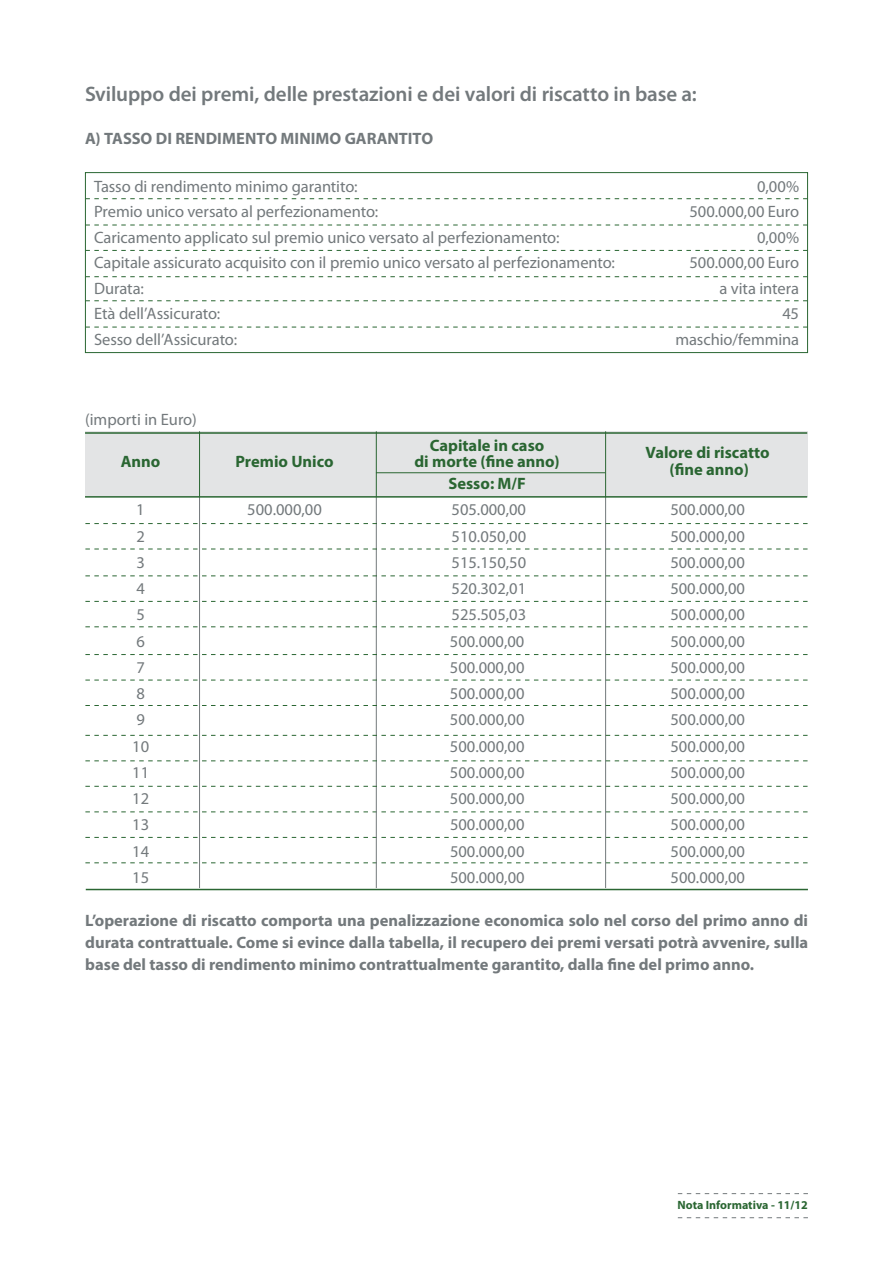
<style>
.page{position:relative;width:893px;height:1263px;background:#fff}
.page>*{position:absolute;margin:0;border:0;box-sizing:border-box;transform-origin:0 0}
.t1{font:600 21px "Myriad Pro";letter-spacing:-.005em;color:#73797c}
.t2{font:16.5px "Myriad Pro";color:#73797c}
.t3{font:700 16.5px/21.8px "Myriad Pro";color:#73797c;text-align:justify}
.t4{font:700 16.5px "Myriad Pro";color:#2a6632}
.t5{font:700 12px "Myriad Pro";color:#2a6632}
</style>
<div class="page">
<svg style="left:678px;top:1193px;width:130px;height:1px"></svg>
<svg style="left:678px;top:1217px;width:130px;height:1px"></svg>
<div style="left:85px;top:431px;width:723px;height:66px;background:#e3e4e5"></div>
<svg style="left:85px;top:862px;width:723px;height:1px"></svg>
<svg style="left:85px;top:837px;width:723px;height:1px"></svg>
<svg style="left:85px;top:811px;width:723px;height:1px"></svg>
<hr style="left:199px;top:498px;width:1px;height:390px;background:#73797c">
<hr style="left:199px;top:431px;width:1px;height:67px;background:#2a6632">
<hr style="left:376px;top:498px;width:1px;height:390px;background:#73797c">
<hr style="left:376px;top:431px;width:1px;height:67px;background:#2a6632">
<hr style="left:605px;top:498px;width:1px;height:390px;background:#73797c">
<hr style="left:605px;top:431px;width:1px;height:67px;background:#2a6632">
<svg style="left:85px;top:786px;width:723px;height:1px"></svg>
<svg style="left:85px;top:760px;width:723px;height:1px"></svg>
<svg style="left:85px;top:735px;width:723px;height:1px"></svg>
<svg style="left:85px;top:705px;width:723px;height:1px"></svg>
<svg style="left:85px;top:680px;width:723px;height:1px"></svg>
<svg style="left:85px;top:654px;width:723px;height:1px"></svg>
<svg style="left:85px;top:626px;width:723px;height:1px"></svg>
<svg style="left:85px;top:601px;width:723px;height:1px"></svg>
<svg style="left:85px;top:575px;width:723px;height:1px"></svg>
<svg style="left:85px;top:549px;width:723px;height:1px"></svg>
<svg style="left:85px;top:523px;width:723px;height:1px"></svg>
<hr style="left:376px;top:472px;width:229px;height:1px;background:#2a6632">
<div style="left:85px;top:172px;width:723px;height:181px;border:1px solid #2a6632"></div>
<svg style="left:85px;top:198px;width:723px;height:1px"></svg>
<svg style="left:85px;top:225px;width:723px;height:1px"></svg>
<svg style="left:85px;top:250px;width:723px;height:1px"></svg>
<svg style="left:85px;top:276px;width:723px;height:1px"></svg>
<svg style="left:85px;top:300px;width:723px;height:1px"></svg>
<svg style="left:85px;top:327px;width:723px;height:1px"></svg>
<hr style="left:86px;top:889px;width:722px;height:1px;background:#2a6632">
<hr style="left:85px;top:432px;width:722px;height:2px;background:#2a6632">
<hr style="left:85px;top:496px;width:722px;height:2px;background:#2a6632">
<p class="t1" style="left:85px;top:82px;width:613px">Sviluppo dei premi, delle prestazioni e dei valori di riscatto in base a:</p>
<p class="t3" style="left:85px;top:128px;width:350px">A) TASSO DI RENDIMENTO MINIMO GARANTITO</p>
<p class="t2" style="left:94px;top:177px;width:265px">Tasso di rendimento minimo garantito:</p>
<p class="t2" style="left:757px;top:177px;width:44px">0,00%</p>
<p class="t2" style="left:94px;top:203px;width:286px">Premio unico versato al perfezionamento:</p>
<p class="t2" style="left:690px;top:203px;width:111px">500.000,00 Euro</p>
<p class="t2" style="left:94px;top:228px;width:467px">Caricamento applicato sul premio unico versato al perfezionamento:</p>
<p class="t2" style="left:757px;top:228px;width:44px">0,00%</p>
<p class="t2" style="left:94px;top:253px;width:522px">Capitale assicurato acquisito con il premio unico versato al perfezionamento:</p>
<p class="t2" style="left:690px;top:253px;width:111px">500.000,00 Euro</p>
<p class="t2" style="left:94px;top:279px;width:51px">Durata:</p>
<p class="t2" style="left:719px;top:279px;width:81px">a vita intera</p>
<p class="t2" style="left:94px;top:304px;width:128px">Età dell’Assicurato:</p>
<p class="t2" style="left:782px;top:304px;width:18px">45</p>
<p class="t2" style="left:94px;top:330px;width:145px">Sesso dell’Assicurato:</p>
<p class="t2" style="left:675px;top:330px;width:125px">maschio/femmina</p>
<p class="t2" style="left:85px;top:410px;width:113px">(importi in Euro)</p>
<p class="t4" style="left:430px;top:436px;width:116px">Capitale in caso</p>
<p class="t4" style="left:646px;top:443px;width:126px">Valore di riscatto</p>
<p class="t4" style="left:121px;top:452px;width:41px">Anno</p>
<p class="t4" style="left:236px;top:452px;width:100px">Premio Unico</p>
<p class="t4" style="left:414px;top:452px;width:147px">di morte (fine anno)</p>
<p class="t4" style="left:670px;top:460px;width:81px">(fine anno)</p>
<p class="t4" style="left:448px;top:474px;width:79px">Sesso: M/F</p>
<p class="t2" style="left:136px;top:501px;width:10px">1</p>
<p class="t2" style="left:247px;top:501px;width:76px">500.000,00</p>
<p class="t2" style="left:452px;top:501px;width:76px">505.000,00</p>
<p class="t2" style="left:670px;top:501px;width:76px">500.000,00</p>
<p class="t2" style="left:136px;top:527px;width:10px">2</p>
<p class="t2" style="left:452px;top:527px;width:76px">510.050,00</p>
<p class="t2" style="left:670px;top:527px;width:76px">500.000,00</p>
<p class="t2" style="left:136px;top:553px;width:10px">3</p>
<p class="t2" style="left:452px;top:553px;width:76px">515.150,50</p>
<p class="t2" style="left:670px;top:553px;width:76px">500.000,00</p>
<p class="t2" style="left:136px;top:579px;width:10px">4</p>
<p class="t2" style="left:452px;top:579px;width:76px">520.302,01</p>
<p class="t2" style="left:670px;top:579px;width:76px">500.000,00</p>
<p class="t2" style="left:136px;top:606px;width:10px">5</p>
<p class="t2" style="left:452px;top:606px;width:76px">525.505,03</p>
<p class="t2" style="left:670px;top:606px;width:76px">500.000,00</p>
<p class="t2" style="left:136px;top:632px;width:10px">6</p>
<p class="t2" style="left:450px;top:632px;width:76px">500.000,00</p>
<p class="t2" style="left:670px;top:632px;width:76px">500.000,00</p>
<p class="t2" style="left:136px;top:658px;width:10px">7</p>
<p class="t2" style="left:450px;top:658px;width:76px">500.000,00</p>
<p class="t2" style="left:670px;top:658px;width:76px">500.000,00</p>
<p class="t2" style="left:136px;top:684px;width:10px">8</p>
<p class="t2" style="left:450px;top:684px;width:76px">500.000,00</p>
<p class="t2" style="left:670px;top:684px;width:76px">500.000,00</p>
<p class="t2" style="left:136px;top:711px;width:10px">9</p>
<p class="t2" style="left:450px;top:711px;width:76px">500.000,00</p>
<p class="t2" style="left:670px;top:711px;width:76px">500.000,00</p>
<p class="t2" style="left:132px;top:737px;width:18px">10</p>
<p class="t2" style="left:450px;top:737px;width:76px">500.000,00</p>
<p class="t2" style="left:670px;top:737px;width:76px">500.000,00</p>
<p class="t2" style="left:132px;top:763px;width:18px">11</p>
<p class="t2" style="left:450px;top:763px;width:76px">500.000,00</p>
<p class="t2" style="left:670px;top:763px;width:76px">500.000,00</p>
<p class="t2" style="left:132px;top:789px;width:18px">12</p>
<p class="t2" style="left:450px;top:789px;width:76px">500.000,00</p>
<p class="t2" style="left:670px;top:789px;width:76px">500.000,00</p>
<p class="t2" style="left:132px;top:816px;width:18px">13</p>
<p class="t2" style="left:450px;top:816px;width:76px">500.000,00</p>
<p class="t2" style="left:670px;top:816px;width:76px">500.000,00</p>
<p class="t2" style="left:132px;top:842px;width:18px">14</p>
<p class="t2" style="left:450px;top:842px;width:76px">500.000,00</p>
<p class="t2" style="left:670px;top:842px;width:76px">500.000,00</p>
<p class="t2" style="left:132px;top:868px;width:18px">15</p>
<p class="t2" style="left:450px;top:868px;width:76px">500.000,00</p>
<p class="t2" style="left:671px;top:868px;width:76px">500.000,00</p>
<p class="t3" style="left:85px;top:910px;width:724px">L’operazione di riscatto comporta una penalizzazione economica solo nel corso del primo anno di durata contrattuale. Come si evince dalla tabella, il recupero dei premi versati potrà avvenire, sulla base del tasso di rendimento minimo contrattualmente garantito, dalla fine del primo anno.</p>
<p class="t5" style="left:677px;top:1198px;width:132px">Nota Informativa - 11/12</p>
</div>
